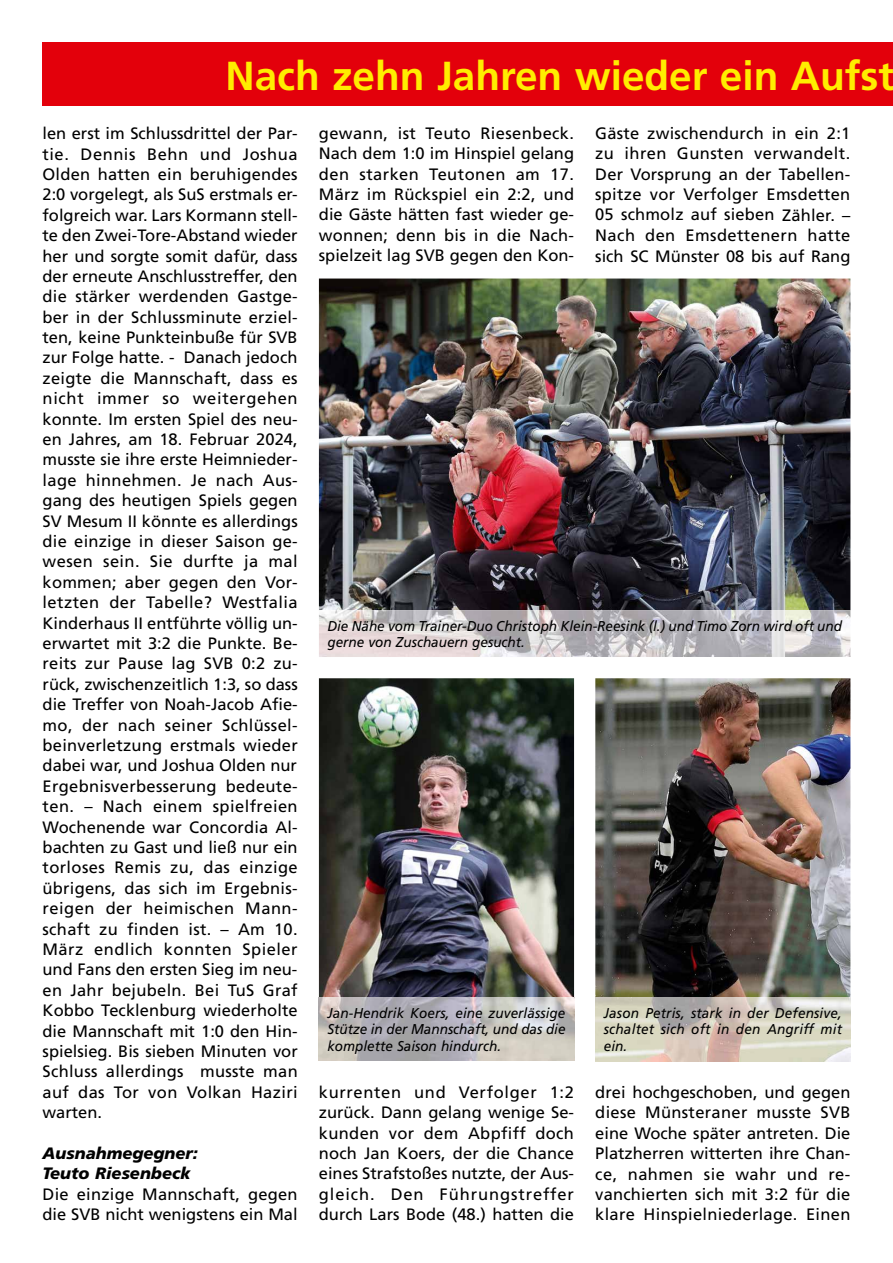
<style>
.page{position:relative;width:893px;height:1263px;background:#fff}
.page>*{position:absolute;margin:0;border:0;box-sizing:border-box;transform-origin:0 0}
.t1{font:700 40.5px "Frutiger LT Std";color:#ffed00}
.t2{font:16.5px/20.4px "Frutiger LT Std";letter-spacing:.015em;color:#000;text-align:justify}
.t3{font:italic 900 16.5px/20.4px "Frutiger LT Std";color:#000}
.t4{font:italic 14.25px/16.5px "Frutiger LT Std";color:#000;text-align:justify;scale:.95 1}
</style>
<div class="page">
<div style="left:43px;top:43px;width:850px;height:63px;background:#e3000b"></div>
<img style="left:319px;top:678px;width:255px;height:319px">
<img style="left:595px;top:678px;width:255px;height:319px">
<img style="left:595px;top:997px;width:255px;height:64px">
<img style="left:319px;top:997px;width:255px;height:64px">
<img style="left:319px;top:279px;width:531px;height:331px">
<img style="left:319px;top:610px;width:531px;height:47px">
<h1 class="t1" style="left:225px;top:52px;width:670px">Nach zehn Jahren wieder ein Aufst</h1>
<p class="t2" style="left:43px;top:123px;width:257px">len erst im Schlussdrittel der Par&shy;tie. Dennis Behn und Joshua Olden hatten ein beruhigendes 2:0 vorgelegt, als SuS erstmals er&shy;folgreich war. Lars Kormann stell&shy;te den Zwei-Tore-Abstand wieder her und sorgte somit dafür, dass der erneute Anschlusstreffer, den die stärker werdenden Gastge&shy;ber in der Schlussminute erziel&shy;ten, keine Punkteinbuße für SVB zur Folge hatte. - Danach jedoch zeigte die Mannschaft, dass es nicht immer so weitergehen konnte. Im ersten Spiel des neu&shy;en Jahres, am 18. Februar 2024, musste sie ihre erste Heimnieder&shy;lage hinnehmen. Je nach Aus&shy;gang des heutigen Spiels gegen SV Mesum II könnte es allerdings die einzige in dieser Saison ge&shy;wesen sein. Sie durfte ja mal kommen; aber gegen den Vor&shy;letzten der Tabelle? Westfalia Kinderhaus II entführte völlig un&shy;erwartet mit 3:2 die Punkte. Be&shy;reits zur Pause lag SVB 0:2 zu&shy;rück, zwischenzeitlich 1:3, so dass die Treffer von Noah-Jacob Afie&shy;mo, der nach seiner Schlüssel&shy;beinverletzung erstmals wieder dabei war, und Joshua Olden nur Ergebnisverbesserung bedeute&shy;ten. – Nach einem spielfreien Wochenende war Concordia Al&shy;bachten zu Gast und ließ nur ein torloses Remis zu, das einzige übrigens, das sich im Ergebnis&shy;reigen der heimischen Mann&shy;schaft zu finden ist. – Am 10.<br>März endlich konnten Spieler und Fans den ersten Sieg im neu&shy;en Jahr bejubeln. Bei TuS Graf Kobbo Tecklenburg wiederholte die Mannschaft mit 1:0 den Hin&shy;spielsieg. Bis sieben Minuten vor Schluss allerdings musste man auf das Tor von Volkan Haziri warten.</p>
<p class="t3" style="left:43px;top:1143px;width:157px">Ausnahmegegner:<br>Teuto Riesenbeck</p>
<p class="t2" style="left:43px;top:1184px;width:257px">Die einzige Mannschaft, gegen die SVB nicht wenigstens ein Mal</p>
<p class="t2" style="left:595px;top:123px;width:257px">Gäste zwischendurch in ein 2:1 zu ihren Gunsten verwandelt.<br>Der Vorsprung an der Tabellen&shy;spitze vor Verfolger Emsdetten 05 schmolz auf sieben Zähler. – Nach den Emsdettenern hatte sich SC Münster 08 bis auf Rang</p>
<p class="t2" style="left:319px;top:123px;width:257px">gewann, ist Teuto Riesenbeck.<br>Nach dem 1:0 im Hinspiel gelang den starken Teutonen am 17.<br>März im Rückspiel ein 2:2, und die Gäste hätten fast wieder ge&shy;wonnen; denn bis in die Nach&shy;spielzeit lag SVB gegen den Kon-</p>
<p class="t4" style="left:327px;top:618px;width:543px">Die Nähe vom Trainer-Duo Christoph Klein-Reesink (l.) und Timo Zorn wird oft und gerne von Zuschauern gesucht.</p>
<p class="t4" style="left:604px;top:1005px;width:252px">Jason Petris, stark in der Defensive, schaltet sich oft in den Angriff mit ein.</p>
<p class="t4" style="left:327px;top:1005px;width:252px">Jan-Hendrik Koers, eine zuverlässige Stütze in der Mannschaft, und das die komplette Saison hindurch.</p>
<p class="t2" style="left:319px;top:1082px;width:257px">kurrenten und Verfolger 1:2 zurück. Dann gelang wenige Se&shy;kunden vor dem Abpfiff doch noch Jan Koers, der die Chance eines Strafstoßes nutzte, der Aus&shy;gleich. Den Führungstreffer durch Lars Bode (48.) hatten die</p>
<p class="t2" style="left:595px;top:1082px;width:257px">drei hochgeschoben, und gegen diese Münsteraner musste SVB eine Woche später antreten. Die Platzherren witterten ihre Chan&shy;ce, nahmen sie wahr und re&shy;vanchierten sich mit 3:2 für die klare Hinspielniederlage. Einen</p>
</div>
